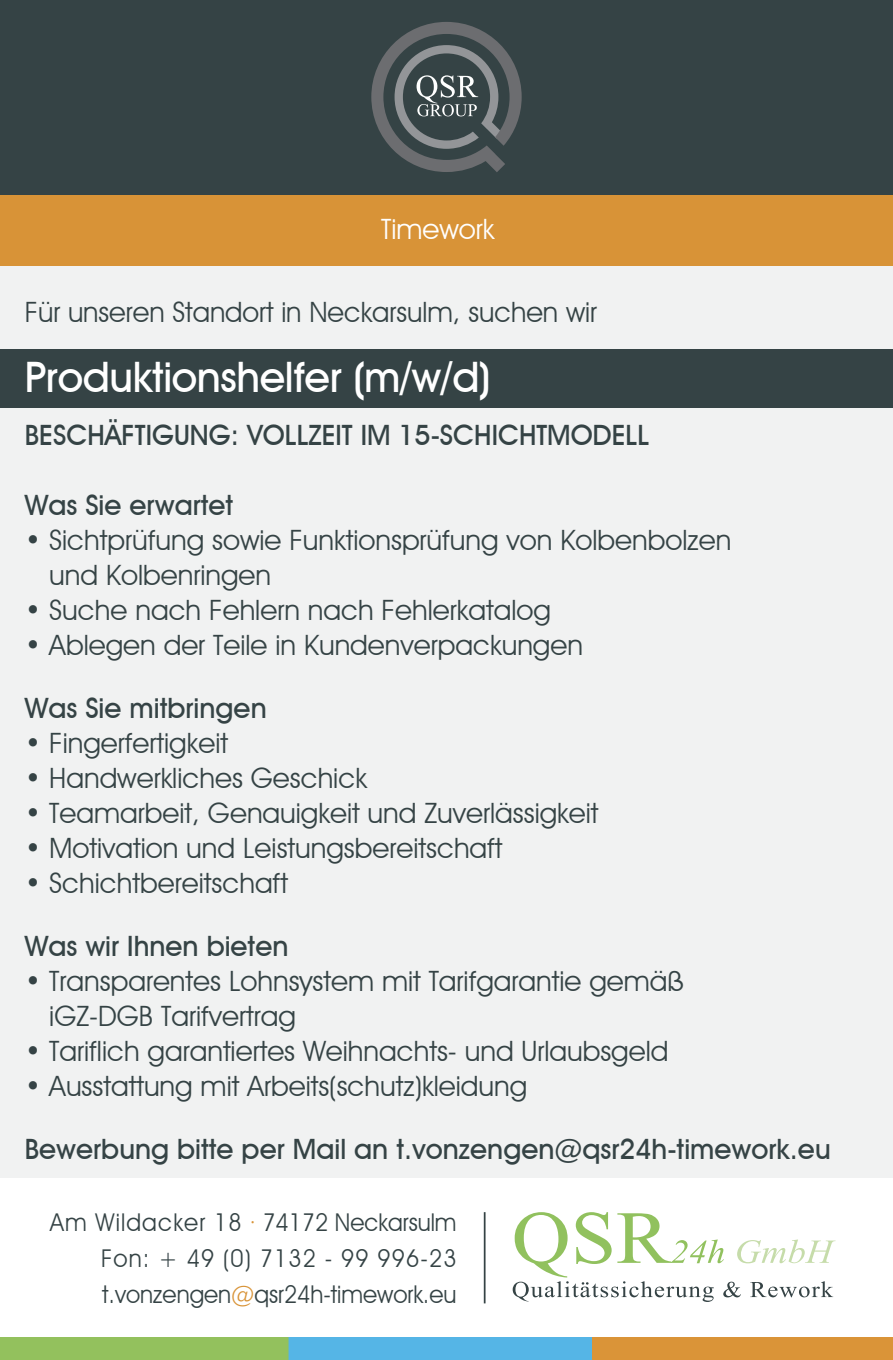
<style>
.page{position:relative;width:893px;height:1360px;background:#fff}
.page>*{position:absolute;margin:0;border:0;box-sizing:border-box;transform-origin:0 0}
.t1{font:500 42px "Avant Garde IT Cby BT";letter-spacing:-.01em;color:#fff}
.t2{font:28px/35px "Avant Garde IT Cby BT";color:#354345}
.t3{font:500 28px "Avant Garde IT Cby BT";color:#354345}
.t4{font:28px "Avant Garde IT Cby BT";color:#fff}
.t5{font:24.5px/36.1px "Avant Garde IT Cby BT";color:#354345;text-align:justify;scale:.95 1}
.s1{color:#d89337}
</style>
<div class="page">
<div style="left:0;top:223px;width:893px;height:954px;background:#f1f2f2"></div>
<div style="left:0;top:194px;width:893px;height:72px;background:#d89337"></div>
<img style="left:0;top:1337px;width:893px;height:22px">
<div style="left:0;top:349px;width:893px;height:58px;background:#354345"></div>
<div style="left:0;top:0;width:893px;height:194px;background:#354345"></div>
<svg style="left:371px;top:22px;width:151px;height:150px"></svg>
<hr style="left:484px;top:1211px;width:2px;height:92px;background:#354345">
<svg style="left:513px;top:1212px;width:323px;height:89px"></svg>
<p class="t4" style="left:381px;top:212px;width:115px">Timework</p>
<p class="t2" style="left:25px;top:294px;width:574px">Für unseren Standort in Neckarsulm, suchen wir</p>
<h1 class="t1" style="left:25px;top:352px;width:467px">Produktionshelfer (m/w/d)</h1>
<p class="t3" style="left:25px;top:418px;width:626px">BESCHÄFTIGUNG: VOLLZEIT IM 15-SCHICHTMODELL</p>
<p class="t3" style="left:25px;top:488px;width:210px">Was Sie erwartet</p>
<p class="t2" style="left:49px;top:522px;width:683px;text-indent:-24px">• Sichtprüfung sowie Funktionsprüfung von Kolbenbolzen und Kolbenringen</p>
<p class="t2" style="left:25px;top:592px;width:528px">• Suche nach Fehlern nach Fehlerkatalog</p>
<p class="t2" style="left:25px;top:627px;width:560px">• Ablegen der Teile in Kundenverpackungen</p>
<p class="t3" style="left:25px;top:691px;width:243px">Was Sie mitbringen</p>
<p class="t2" style="left:25px;top:725px;width:205px">• Fingerfertigkeit</p>
<p class="t2" style="left:25px;top:760px;width:344px">• Handwerkliches Geschick</p>
<p class="t2" style="left:25px;top:795px;width:575px">• Teamarbeit, Genauigkeit und Zuverlässigkeit</p>
<p class="t2" style="left:25px;top:830px;width:479px">• Motivation und Leistungsbereitschaft</p>
<p class="t2" style="left:25px;top:865px;width:265px">• Schichtbereitschaft</p>
<p class="t3" style="left:25px;top:929px;width:265px">Was wir Ihnen bieten</p>
<p class="t2" style="left:49px;top:963px;width:636px;text-indent:-24px">• Transparentes Lohnsystem mit Tarifgarantie gemäß iGZ-DGB Tarifvertrag</p>
<p class="t2" style="left:25px;top:1033px;width:645px">• Tariflich garantiertes Weihnachts- und Urlaubsgeld</p>
<p class="t2" style="left:25px;top:1068px;width:504px">• Ausstattung mit Arbeits(schutz)kleidung</p>
<p class="t3" style="left:25px;top:1132px;width:807px">Bewerbung bitte per Mail an t.vonzengen@qsr24h-timework.eu</p>
<p class="t5" style="left:101px;top:1203px;width:376px;text-indent:-51px">Am Wildacker 18 <span class="s1">·</span> 74172 Neckarsulm Fon: + 49 (0) 7132 - 99 996-23 t.vonzengen<span class="s1">@</span>qsr24h-timework.eu</p>
</div>
